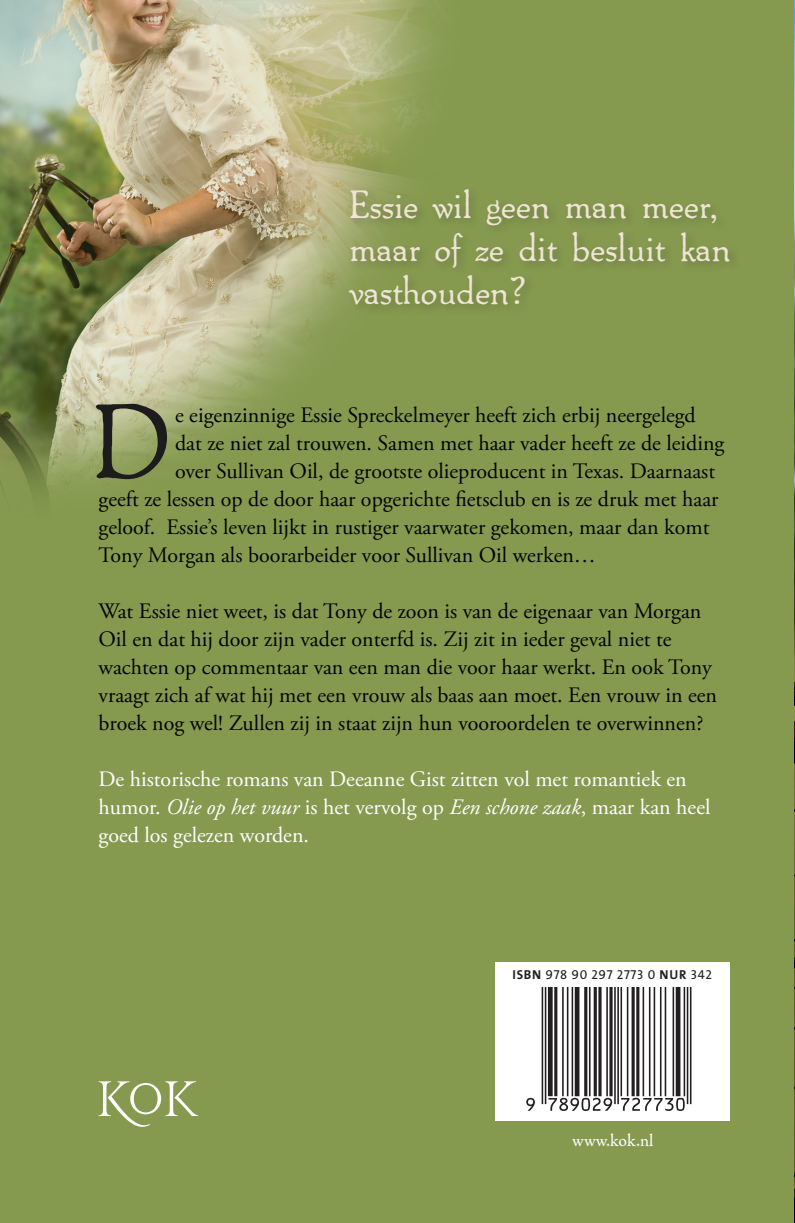
<style>
.page{position:relative;width:795px;height:1223px;background:#fff}
.page>*{position:absolute;margin:0;border:0;box-sizing:border-box;transform-origin:0 0}
.t1{font:96px "Packard Antique";color:#1d1c1d}
.t2{font:36px/43.2px "Packard Antique";color:#efe4d5}
.t3{font:22px/28px "Adobe Garamond Pro";color:#020404}
.t4{font:22px/28px "Adobe Garamond Pro";color:#fff}
.t5{font:18px "Adobe Jenson Pro";color:#fff}
.t6{font:13px "The Mix Caps";letter-spacing:.05em;color:#231f20}
.s1{font-style:italic}
.s2{font-family:"The Mix";font-weight:700}
.s3{font-family:"The Mix Bold Caps"}
</style>
<div class="page">
<img style="left:794px;top:2px;width:1px;height:1216px">
<div style="left:0;top:0;width:794px;height:1223px;background:#859a4f"></div>
<img style="left:0;top:0;width:436px;height:490px">
<div style="left:346px;top:186px;width:395px;height:131px;background:#859a4f"></div>
<div style="left:495px;top:962px;width:235px;height:159px;background:#fff"></div>
<svg style="left:526px;top:987px;width:165px;height:124px"></svg>
<svg style="left:98px;top:1081px;width:100px;height:46px"></svg>
<h2 class="t2" style="left:349px;top:182px;width:383px">Essie wil geen man meer, maar of ze dit besluit kan vasthouden?</h2>
<h1 class="t1" style="left:91px;top:372px;width:79px">D</h1>
<p class="t3" style="left:175px;top:402px;width:522px">e eigenzinnige Essie Spreckelmeyer heeft zich erbij neergelegd</p>
<p class="t3" style="left:175px;top:430px;width:551px">dat ze niet zal trouwen. Samen met haar vader heeft ze de leiding</p>
<p class="t3" style="left:175px;top:458px;width:541px">over Sullivan Oil, de grootste olieproducent in Texas. Daarnaast</p>
<p class="t3" style="left:99px;top:486px;width:622px">geeft ze lessen op de door haar opgerichte fietsclub en is ze druk met haar</p>
<p class="t3" style="left:99px;top:514px;width:613px">geloof. Essie’s leven lijkt in rustiger vaarwater gekomen, maar dan komt</p>
<p class="t3" style="left:99px;top:542px;width:499px">Tony Morgan als boorarbeider voor Sullivan Oil werken…</p>
<p class="t3" style="left:99px;top:598px;width:620px">Wat Essie niet weet, is dat Tony de zoon is van de eigenaar van Morgan Oil en dat hij door zijn vader onterfd is. Zij zit in ieder geval niet te wachten op commentaar van een man die voor haar werkt. En ook Tony vraagt zich af wat hij met een vrouw als baas aan moet. Een vrouw in een broek nog wel! Zullen zij in staat zijn hun vooroordelen te overwinnen?</p>
<p class="t4" style="left:99px;top:766px;width:613px">De historische romans van Deeanne Gist zitten vol met romantiek en humor. <span class="s1">Olie op het vuur</span> is het vervolg op <span class="s1">Een schone zaak</span>, maar kan heel goed los gelezen worden.</p>
<p class="t6" style="left:513px;top:964px;width:201px"><span class="s2">ISBN</span> 978 90 297 2773 0 <span class="s3">NUR</span> 342</p>
<p class="t5" style="left:572px;top:1130px;width:83px">www.kok.nl</p>
</div>
